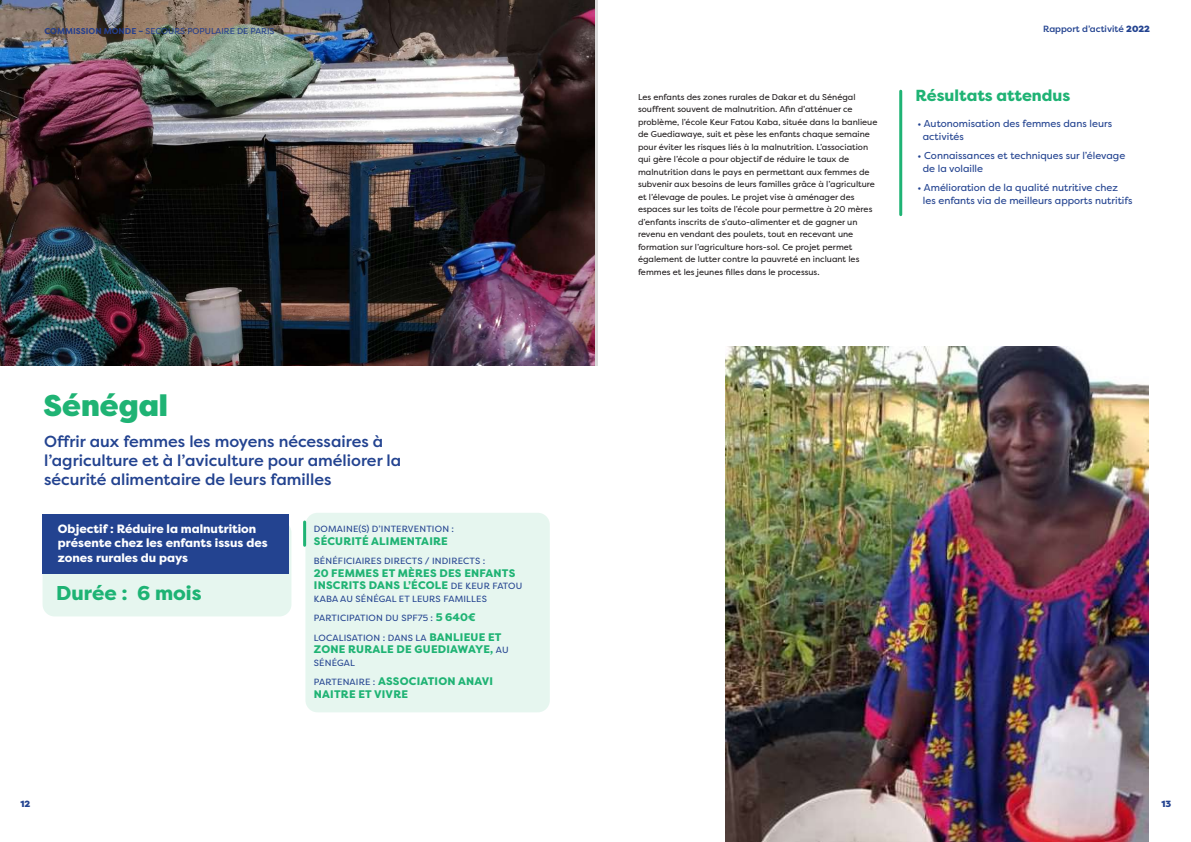
<style>
.page{position:relative;width:1191px;height:842px;background:#fff}
.page>*{position:absolute;margin:0;border:0;box-sizing:border-box;transform-origin:0 0}
.t1{font:900 30px "Filson Pro";color:#1fb374}
.t2{font:800 20px "Filson Pro";color:#1db374}
.t3{font:500 16px/19.2px "Filson Pro";color:#234390}
.t4{font:800 16px "Filson Pro";color:#1fb374}
.t5{font:800 12px/14.4px "Filson Pro";color:#fff}
.t6{font:800 11px/12.5px "Filson Pro";letter-spacing:.02em;color:#1fb374}
.t7{font:10px/12.5px "Filson Pro";color:#234390}
.t8{font:9px/19.6px "Filson Pro";letter-spacing:.02em;color:#234390}
.t9{font:500 9px "Filson Pro";color:#234390}
.t10{font:900 9px "Filson Pro";color:#234390}
.t11{font:8.5px/12.5px "Filson Pro";color:#231f20}
.t12{font:8.5px "Filson Pro";color:#253f8e}
.s1{font-weight:700}
.s2{font-weight:900}
.s3{font-weight:400;font-size:9px;color:#234390}
.s4{font-weight:800;font-size:11px;color:#1fb374}
</style>
<div class="page">
<div style="left:43px;top:520px;width:248px;height:96px;background:#e6f6ef;border-radius:12px"></div>
<div style="left:43px;top:515px;width:246px;height:59px;background:#234390"></div>
<img style="left:0;top:0;width:595px;height:366px">
<div style="left:305px;top:513px;width:245px;height:199px;background:#e6f6ef;border-radius:12px"></div>
<hr style="left:303px;top:522px;width:3px;height:23px;background:#1fb374">
<hr style="left:899px;top:91px;width:3px;height:124px;background:#1fb374">
<img style="left:725px;top:346px;width:423px;height:496px">
<p class="t12" style="left:44px;top:25px;width:231px"><span class="s1">COMMISSION MONDE –</span> SECOURS POPULAIRE DE PARIS</p>
<p class="t9" style="left:1043px;top:23px;width:108px">Rapport d’activité <span class="s2">2022</span></p>
<h1 class="t1" style="left:44px;top:387px;width:126px">Sénégal</h1>
<h3 class="t3" style="left:44px;top:431px;width:358px">Offrir aux femmes les moyens nécessaires à l’agriculture et à l’aviculture pour améliorer la sécurité alimentaire de leurs familles</h3>
<h3 class="t5" style="left:58px;top:522px;width:211px">Objectif : Réduire la malnutrition présente chez les enfants issus des zones rurales du pays</h3>
<h2 class="t2" style="left:56px;top:581px;width:147px">Durée : 6 mois</h2>
<p class="t8" style="left:314px;top:519px;width:142px">DOMAINE(S) D’INTERVENTION :</p>
<p class="t6" style="left:314px;top:535px;width:135px">SÉCURITÉ ALIMENTAIRE</p>
<p class="t8" style="left:314px;top:551px;width:173px">BÉNÉFICIAIRES DIRECTS / INDIRECTS :</p>
<p class="t6" style="left:314px;top:567px;width:210px">20 FEMMES ET MÈRES DES ENFANTS<br>INSCRITS DANS L’ÉCOLE <span class="s3">DE KEUR FATOU</span></p>
<p class="t8" style="left:314px;top:589px;width:189px">KABA AU SÉNÉGAL ET LEURS FAMILLES<br>PARTICIPATION DU SPF75 : <span class="s4">5 640€<br></span>LOCALISATION : DANS LA <span class="s4">BANLIEUE ET</span></p>
<p class="t6" style="left:314px;top:643px;width:196px">ZONE RURALE DE GUEDIAWAYE, <span class="s3">AU</span></p>
<p class="t8" style="left:314px;top:653px;width:43px">SÉNÉGAL</p>
<p class="t6" style="left:314px;top:675px;width:181px"><span class="s3">PARTENAIRE :</span> ASSOCIATION ANAVI<br>NAITRE ET VIVRE</p>
<p class="t11" style="left:638px;top:90px;width:241px">Les enfants des zones rurales de Dakar et du Sénégal souffrent souvent de malnutrition. Afin d’atténuer ce problème, l’école Keur Fatou Kaba, située dans la banlieue de Guediawaye, suit et pèse les enfants chaque semaine pour éviter les risques liés à la malnutrition. L’association qui gère l’école a pour objectif de réduire le taux de malnutrition dans le pays en permettant aux femmes de subvenir aux besoins de leurs familles grâce à l’agriculture et l’élevage de poules. Le projet vise à aménager des espaces sur les toits de l’école pour permettre à 20 mères d’enfants inscrits de s’auto-alimenter et de gagner un revenu en vendant des poulets, tout en recevant une formation sur l’agriculture hors-sol. Ce projet permet également de lutter contre la pauvreté en incluant les femmes et les jeunes filles dans le processus.</p>
<h3 class="t4" style="left:915px;top:86px;width:156px">Résultats attendus</h3>
<p class="t7" style="left:923px;top:117px;width:191px;text-indent:-5px">• Autonomisation des femmes dans leurs activités</p>
<p class="t7" style="left:923px;top:149px;width:204px;text-indent:-5px">• Connaissances et techniques sur l’élevage de la volaille</p>
<p class="t7" style="left:923px;top:181px;width:211px;text-indent:-5px">• Amélioration de la qualité nutritive chez les enfants via de meilleurs apports nutritifs</p>
<p class="t10" style="left:20px;top:798px;width:11px">12</p>
<p class="t10" style="left:1161px;top:799px;width:11px">13</p>
</div>
